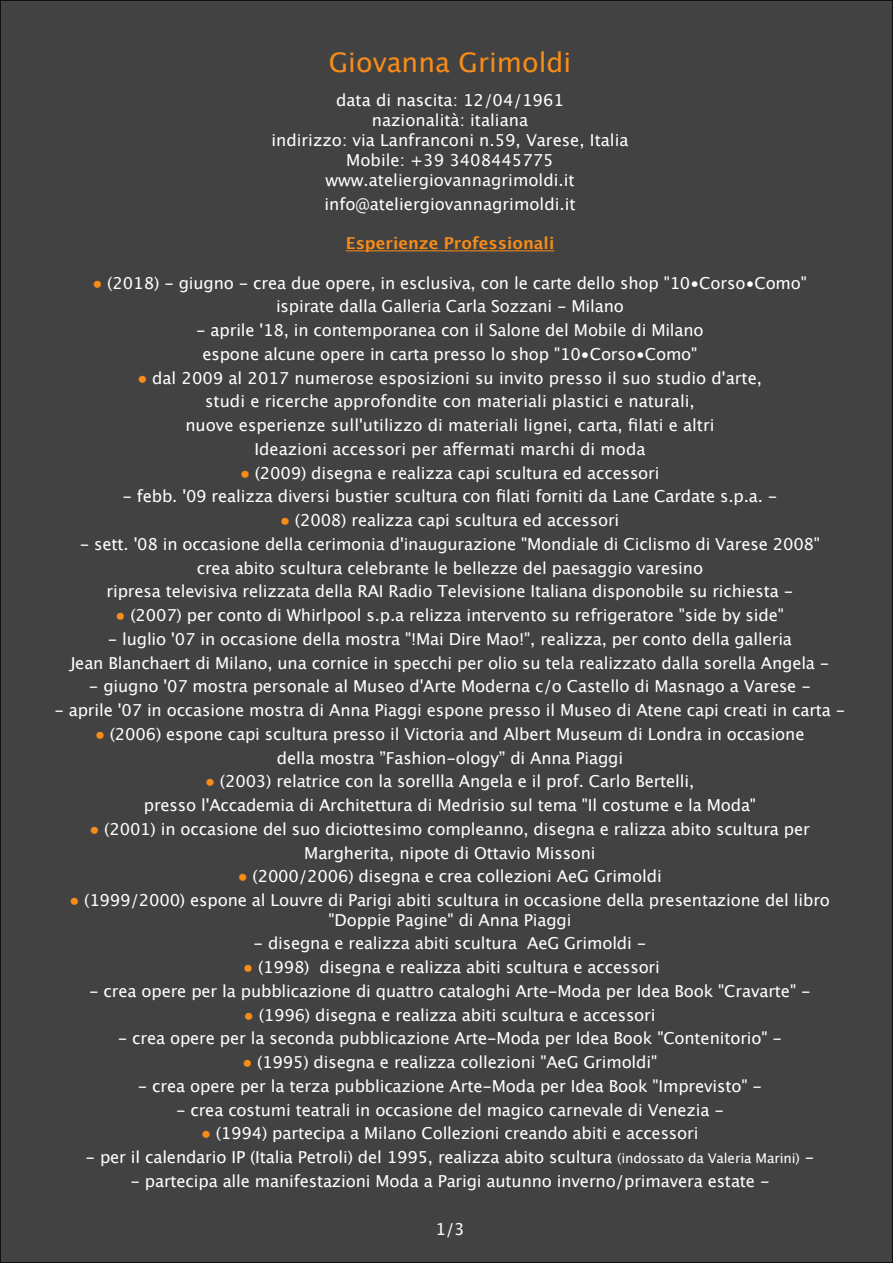
<style>
.page{position:relative;width:893px;height:1263px;background:#fff}
.page>*{position:absolute;margin:0;border:0;box-sizing:border-box;transform-origin:0 0}
.t1{font:27px "Lucida Grande";color:#f78c19}
.t2{font:16.5px/23.7px "Lucida Grande";letter-spacing:-.01em;color:#fff;text-align:center}
.t3{font:700 16.5px "Lucida Grande";color:#f78c19}
.s1{font-weight:700;font-size:15px;color:#f78c19}
.s2{font-size:13.5px}
</style>
<div class="page">
<div style="left:3px;top:3px;width:887px;height:1257px;background:#424242"></div>
<hr style="left:346px;top:250px;width:208px;height:1px;background:#f78c19">
<h1 class="t1" style="left:329px;top:47px;width:244px">Giovanna Grimoldi</h1>
<p class="t2" style="left:271px;top:91px;width:359px;line-height:19.8px">data di nascita: 12/04/1961<br>nazionalità: italiana<br>indirizzo: via Lanfranconi n.59, Varese, Italia<br>Mobile: +39 3408445775 www.ateliergiovannagrimoldi.it</p>
<p class="t2" style="left:324px;top:192px;width:253px">info@ateliergiovannagrimoldi.it</p>
<p class="t3" style="left:346px;top:230px;width:210px">Esperienze Professionali</p>
<p class="t2" style="left:93px;top:271px;width:716px"><span class="s1">•</span> (2018) - giugno - crea due opere, in esclusiva, con le carte dello shop "10•Corso•Como" ispirate dalla Galleria Carla Sozzani - Milano</p>
<p class="t2" style="left:196px;top:318px;width:509px">- aprile '18, in contemporanea con il Salone del Mobile di Milano espone alcune opere in carta presso lo shop "10•Corso•Como"</p>
<p class="t2" style="left:138px;top:366px;width:626px"><span class="s1">•</span> dal 2009 al 2017 numerose esposizioni su invito presso il suo studio d'arte, studi e ricerche approfondite con materiali plastici e naturali,<br>nuove esperienze sull'utilizzo di materiali lignei, carta, filati e altri<br>Ideazioni accessori per affermati marchi di moda</p>
<p class="t2" style="left:240px;top:461px;width:421px"><span class="s1">•</span> (2009) disegna e realizza capi scultura ed accessori</p>
<p class="t2" style="left:123px;top:485px;width:656px">- febb. '09 realizza diversi bustier scultura con filati forniti da Lane Cardate s.p.a. -</p>
<p class="t2" style="left:281px;top:508px;width:340px"><span class="s1">•</span> (2008) realizza capi scultura ed accessori</p>
<p class="t2" style="left:80px;top:532px;width:742px">- sett. '08 in occasione della cerimonia d'inaugurazione "Mondiale di Ciclismo di Varese 2008" crea abito scultura celebrante le bellezze del paesaggio varesino<br>ripresa televisiva relizzata della RAI Radio Televisione Italiana disponobile su richiesta -</p>
<p class="t2" style="left:116px;top:604px;width:669px"><span class="s1">•</span> (2007) per conto di Whirlpool s.p.a relizza intervento su refrigeratore "side by side"</p>
<p class="t2" style="left:70px;top:627px;width:761px">- luglio '07 in occasione della mostra "!Mai Dire Mao!", realizza, per conto della galleria<br>Jean Blanchaert di Milano, una cornice in specchi per olio su tela realizzato dalla sorella Angela -</p>
<p class="t2" style="left:89px;top:675px;width:723px">- giugno '07 mostra personale al Museo d'Arte Moderna c/o Castello di Masnago a Varese -</p>
<p class="t2" style="left:54px;top:699px;width:793px">- aprile '07 in occasione mostra di Anna Piaggi espone presso il Museo di Atene capi creati in carta -</p>
<p class="t2" style="left:95px;top:722px;width:711px"><span class="s1">•</span> (2006) espone capi scultura presso il Victoria and Albert Museum di Londra in occasione della mostra ”Fashion-ology” di Anna Piaggi</p>
<p class="t2" style="left:144px;top:770px;width:614px"><span class="s1">•</span> (2003) relatrice con la sorellla Angela e il prof. Carlo Bertelli,<br>presso l'Accademia di Architettura di Medrisio sul tema "Il costume e la Moda"</p>
<p class="t2" style="left:90px;top:817px;width:721px"><span class="s1">•</span> (2001) in occasione del suo diciottesimo compleanno, disegna e ralizza abito scultura per<br>Margherita, nipote di Ottavio Missoni</p>
<p class="t2" style="left:238px;top:865px;width:425px"><span class="s1">•</span> (2000/2006) disegna e crea collezioni AeG Grimoldi</p>
<p class="t2" style="left:70px;top:891px;width:762px;line-height:19.5px"><span class="s1">•</span> (1999/2000) espone al Louvre di Parigi abiti scultura in occasione della presentazione del libro "Doppie Pagine" di Anna Piaggi</p>
<p class="t2" style="left:254px;top:932px;width:394px">- disegna e realizza abiti scultura AeG Grimoldi -</p>
<p class="t2" style="left:244px;top:956px;width:418px"><span class="s1">•</span> (1998) disegna e realizza abiti scultura e accessori</p>
<p class="t2" style="left:89px;top:979px;width:723px">- crea opere per la pubblicazione di quattro cataloghi Arte-Moda per Idea Book "Cravarte" -</p>
<p class="t2" style="left:244px;top:1003px;width:413px"><span class="s1">•</span> (1996) disegna e realizza abiti scultura e accessori</p>
<p class="t2" style="left:118px;top:1027px;width:666px">- crea opere per la seconda pubblicazione Arte-Moda per Idea Book "Contenitorio" -</p>
<p class="t2" style="left:243px;top:1051px;width:416px"><span class="s1">•</span> (1995) disegna e realizza collezioni "AeG Grimoldi"</p>
<p class="t2" style="left:138px;top:1074px;width:626px">- crea opere per la terza pubblicazione Arte-Moda per Idea Book "Imprevisto" -</p>
<p class="t2" style="left:176px;top:1098px;width:549px">- crea costumi teatrali in occasione del magico carnevale di Venezia -</p>
<p class="t2" style="left:201px;top:1122px;width:499px"><span class="s1">•</span> (1994) partecipa a Milano Collezioni creando abiti e accessori</p>
<p class="t2" style="left:86px;top:1146px;width:730px">- per il calendario IP (Italia Petroli) del 1995, realizza abito scultura <span class="s2">(indossato da Valeria Marini)</span> -</p>
<p class="t2" style="left:130px;top:1169px;width:641px">- partecipa alle manifestazioni Moda a Parigi autunno inverno/primavera estate -</p>
<p class="t2" style="left:435px;top:1217px;width:31px">1/3</p>
</div>
